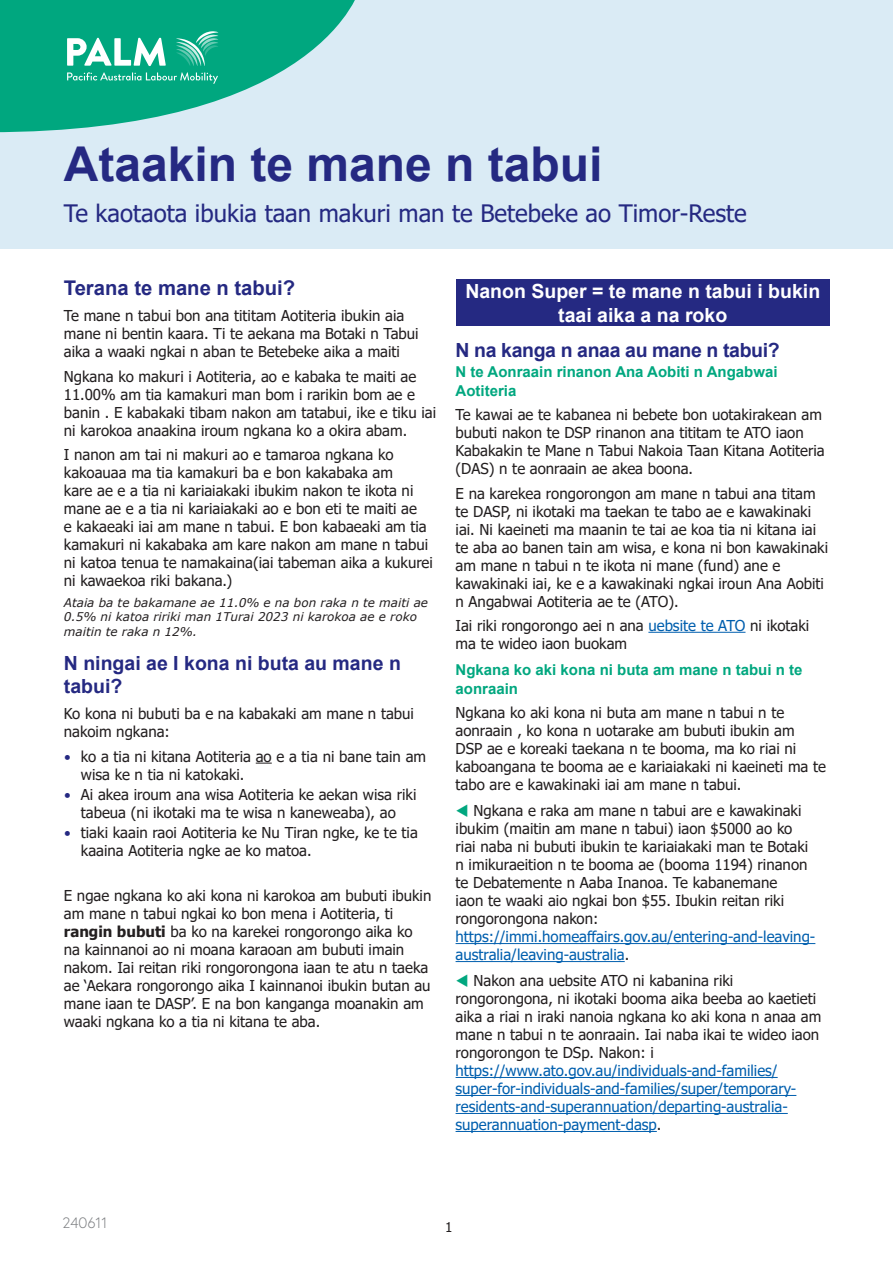
<style>
.page{position:relative;width:893px;height:1263px;background:#fff}
.page>*{position:absolute;margin:0;border:0;box-sizing:border-box;transform-origin:0 0}
.t1{font:700 48px "Arial";color:#252982}
.t2{font:24px "Tahoma";color:#252982}
.B2_head{font:700 20.25px "Arial";color:#252982}
.white_text_blue_bg{font:700 19.5px/23.4px "Arial";color:#fff;text-align:center}
.B2_head-2{font:700 19.5px/23.4px "Arial";color:#252982}
.B2_head-3{font:700 19.5px "Arial";letter-spacing:-.02em;color:#252982}
.body{font:15px/18px "Tahoma";color:#231f20}
.C_head_green{font:700 15px/19.5px "Arial";color:#00a77f}
.b_blue{font:300 15px "Europa";color:#7e8083}
.t3{font:13.5px "Tahoma";color:#231f20}
.body_italic{font:italic 12px/14.4px "Verdana";color:#231f20}
.s1{font-family:"Josefin Sans";font-weight:700;color:#252982}
.s2{font-weight:700}
.s3{color:#015fae}
.s4{color:#00a77f}
</style>
<div class="page">
<svg style="left:256px;top:763px;width:16px;height:1px"></svg>
<hr style="left:648px;top:632px;width:97px;height:1px;background:#015fae">
<hr style="left:456px;top:943px;width:359px;height:1px;background:#015fae">
<hr style="left:456px;top:961px;width:169px;height:1px;background:#015fae">
<hr style="left:456px;top:1077px;width:322px;height:1px;background:#015fae">
<hr style="left:456px;top:1095px;width:340px;height:1px;background:#015fae">
<hr style="left:456px;top:1113px;width:332px;height:1px;background:#015fae">
<hr style="left:456px;top:1131px;width:201px;height:1px;background:#015fae">
<div style="left:0;top:0;width:893px;height:248px;background:#daebf5"></div>
<svg style="left:0;top:0;width:355px;height:132px;fill:#00a77f"></svg>
<svg style="left:67px;top:38px;width:99px;height:28px;background:#7fd2be"></svg>
<svg style="left:67px;top:72px;width:151px;height:12px;background:#31b797"></svg>
<svg style="left:176px;top:31px;width:42px;height:35px"></svg>
<div style="left:456px;top:280px;width:373px;height:46px;background:#252982"></div>
<h1 class="t1" style="left:64px;top:130px;width:540px">Ataakin te mane n tabui</h1>
<h4 class="t2" style="left:64px;top:197px;width:684px">Te kaotaota ibukia taan makuri man te Betebeke ao Timor-Reste</h4>
<p class="B2_head" style="left:64px;top:273px;width:233px">Terana te mane n tabui?</p>
<p class="body" style="left:64px;top:308px;width:356px">Te mane n tabui bon ana tititam Aotiteria ibukin aia mane ni bentin kaara. Ti te aekana ma Botaki n Tabui aika a waaki ngkai n aban te Betebeke aika a maiti</p>
<p class="body" style="left:64px;top:368px;width:374px">Ngkana ko makuri i Aotiteria, ao e kabaka te maiti ae 11.00% am tia kamakuri man bom i rarikin bom ae e banin . E kabakaki tibam nakon am tatabui, ike e tiku iai ni karokoa anaakina iroum ngkana ko a okira abam.</p>
<p class="body" style="left:64px;top:446px;width:371px">I nanon am tai ni makuri ao e tamaroa ngkana ko kakoauaa ma tia kamakuri ba e bon kakabaka am<br>kare ae e a tia ni kariaiakaki ibukim nakon te ikota ni mane ae e a tia ni kariaiakaki ao e bon eti te maiti ae<br>e kakaeaki iai am mane n tabui. E bon kabaeaki am tia kamakuri ni kakabaka am kare nakon am mane n tabui ni katoa tenua te namakaina(iai tabeman aika a kukurei ni kawaekoa riki bakana.)</p>
<p class="body_italic" style="left:64px;top:595px;width:366px">Ataia ba te bakamane ae 11.0% e na bon raka n te maiti ae<br>0.5% ni katoa ririki man 1Turai 2023 ni karokoa ae e roko maitin te raka n 12%.</p>
<p class="B2_head-2" style="left:64px;top:651px;width:339px">N ningai ae I kona ni buta au mane n tabui?</p>
<p class="body" style="left:64px;top:706px;width:352px">Ko kona ni bubuti ba e na kabakaki am mane n tabui nakoim ngkana:</p>
<p class="body" style="left:81px;top:748px;width:347px;text-indent:-17px"><span class="s1">•</span> ko a tia ni kitana Aotiteria ao e a tia ni bane tain am wisa ke n tia ni katokaki.</p>
<p class="body" style="left:64px;top:786px;width:354px;text-align:center"><span class="s1">•</span> Ai akea iroum ana wisa Aotiteria ke aekan wisa riki tabeua (ni ikotaki ma te wisa n kaneweaba), ao</p>
<p class="body" style="left:81px;top:824px;width:339px;text-indent:-17px"><span class="s1">•</span> tiaki kaain raoi Aotiteria ke Nu Tiran ngke, ke te tia kaaina Aotiteria ngke ae ko matoa.</p>
<p class="body" style="left:64px;top:887px;width:369px">E ngae ngkana ko aki kona ni karokoa am bubuti ibukin am mane n tabui ngkai ko bon mena i Aotiteria, ti <span class="s2">rangin bubuti</span> ba ko na karekei rongorongo aika ko na kainnanoi ao ni moana karaoan am bubuti imain nakom. Iai reitan riki rongorongona iaan te atu n taeka ae ‘Aekara rongorongo aika I kainnanoi ibukin butan au mane iaan te DASP’. E na bon kanganga moanakin am waaki ngkana ko a tia ni kitana te aba.</p>
<p class="white_text_blue_bg" style="left:465px;top:280px;width:356px">Nanon Super = te mane n tabui i bukin taai aika a na roko</p>
<p class="B2_head-3" style="left:456px;top:337px;width:326px">N na kanga n anaa au mane n tabui?</p>
<p class="C_head_green" style="left:456px;top:362px;width:323px">N te Aonraain rinanon Ana Aobiti n Angabwai<br>Aotiteria</p>
<p class="body" style="left:456px;top:407px;width:371px">Te kawai ae te kabanea ni bebete bon uotakirakean am bubuti nakon te DSP rinanon ana tititam te ATO iaon Kabakakin te Mane n Tabui Nakoia Taan Kitana Aotiteria (DAS) n te aonraain ae akea boona.</p>
<p class="body" style="left:456px;top:485px;width:374px">E na karekea rongorongon am mane n tabui ana titam te DASP, ni ikotaki ma taekan te tabo ae e kawakinaki iai. Ni kaeineti ma maanin te tai ae koa tia ni kitana iai te aba ao banen tain am wisa, e kona ni bon kawakinaki am mane n tabui n te ikota ni mane (fund) ane e kawakinaki iai, ke e a kawakinaki ngkai iroun Ana Aobiti n Angabwai Aotiteria ae te (ATO).</p>
<p class="body" style="left:456px;top:617px;width:355px">Iai riki rongorongo aei n ana <span class="s3">uebsite te ATO</span> ni ikotaki ma te wideo iaon buokam</p>
<p class="C_head_green" style="left:456px;top:660px;width:348px">Ngkana ko aki kona ni buta am mane n tabui n te aonraain</p>
<p class="body" style="left:456px;top:705px;width:372px">Ngkana ko aki kona ni buta am mane n tabui n te aonraain , ko kona n uotarake am bubuti ibukin am<br>DSP ae e koreaki taekana n te booma, ma ko riai ni kaboangana te booma ae e kariaiakaki ni kaeineti ma te tabo are e kawakinaki iai am mane n tabui.</p>
<p class="body" style="left:456px;top:803px;width:361px"><span class="s4">▼</span> Ngkana e raka am mane n tabui are e kawakinaki ibukim (maitin am mane n tabui) iaon $5000 ao ko riai naba ni bubuti ibukin te kariaiakaki man te Botaki n imikuraeition n te booma ae (booma 1194) rinanon te Debatemente n Aaba Inanoa. Te kabanemane<br>iaon te waaki aio ngkai bon $55. Ibukin reitan riki rongorongona nakon: <span class="s3">https://immi.homeaffairs.gov.au/entering-and-leaving&shy;australia/leaving-australia</span>.</p>
<p class="body" style="left:456px;top:972px;width:367px"><span class="s4">▼</span> Nakon ana uebsite ATO ni kabanina riki rongorongona, ni ikotaki booma aika beeba ao kaetieti aika a riai n iraki nanoia ngkana ko aki kona n anaa am mane n tabui n te aonraain. Iai naba ikai te wideo iaon rongorongon te DSp. Nakon: i <span class="s3">https://www.ato.gov.au/individuals-and-families/ super-for-individuals-and-families/super/temporary&shy;residents-and-superannuation/departing-australia&shy;superannuation-payment-dasp</span>.</p>
<p class="b_blue" style="left:62px;top:1213px;width:46px">240611</p>
<p class="t3" style="left:445px;top:1218px;width:9px">1</p>
</div>
